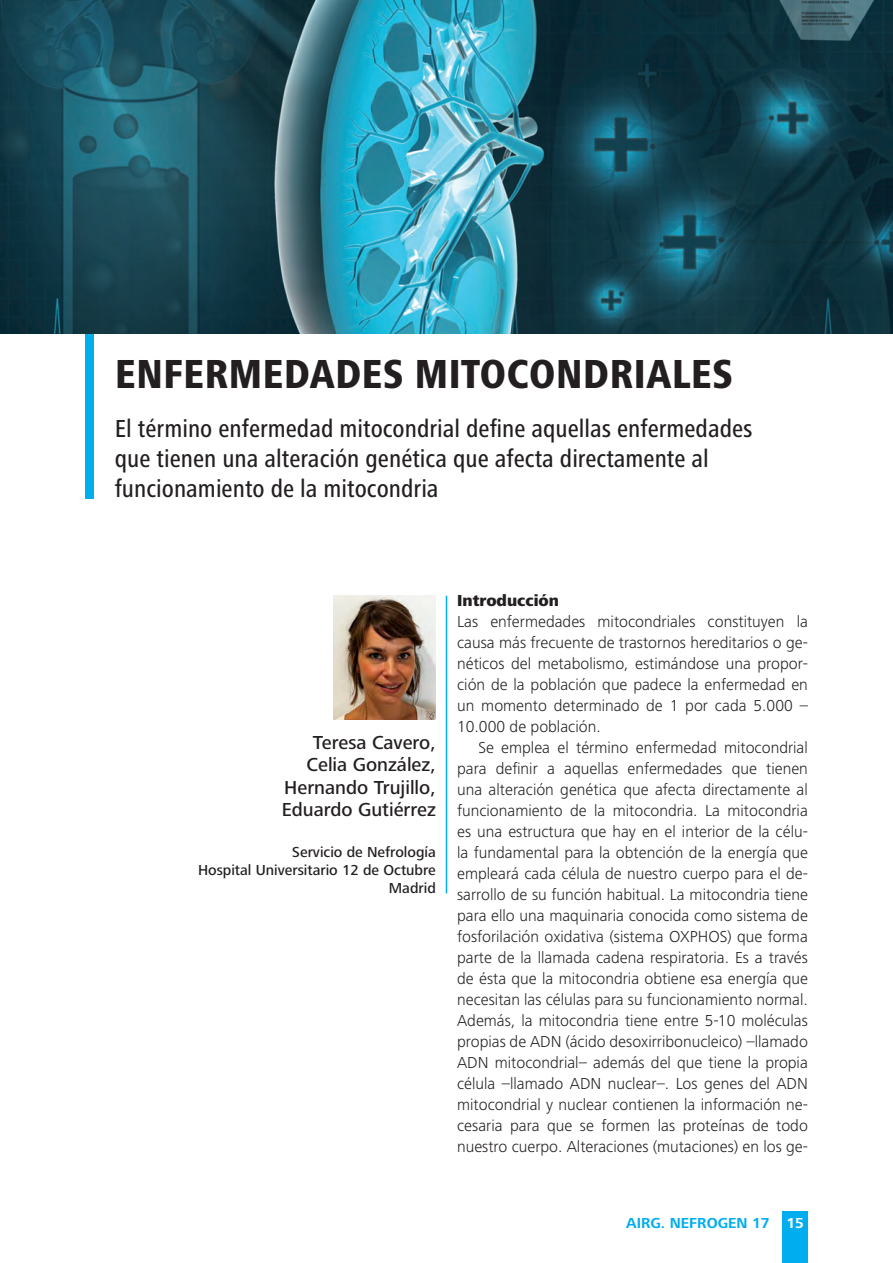
<style>
.page{position:relative;width:893px;height:1263px;background:#fff}
.page>*{position:absolute;margin:0;border:0;box-sizing:border-box;transform-origin:0 0}
.t1{font:800 condensed 42px "Frutiger Next LT";color:#231f20}
.t2{font:500 condensed 25.5px/30px "Frutiger Next LT";color:#231f20}
.t3{font:500 19.5px/22.5px "Frutiger Next LT";color:#231f20;text-align:right}
.t4{font:300 16.5px/21px "Frutiger Next LT";color:#231f20;text-align:justify}
.t5{font:800 16.5px "Frutiger Next LT";color:#231f20}
.t6{font:500 15px/18px "Frutiger Next LT";color:#231f20;text-align:right}
.t7{font:700 15px "Frutiger Next LT";color:#00aeef}
.s1{color:#fff}
</style>
<div class="page">
<div style="left:85px;top:324px;width:9px;height:175px;background:#00aeef"></div>
<img style="left:334px;top:596px;width:102px;height:123px">
<img style="left:0;top:0;width:893px;height:333px">
<hr style="left:446px;top:596px;width:1px;height:297px;background:#00aeef">
<div style="left:782px;top:1212px;width:26px;height:51px;background:#00aeef"></div>
<p class="t1" style="left:115px;top:350px;width:620px">ENFERMEDADES MITOCONDRIALES</p>
<p class="t2" style="left:115px;top:414px;width:639px">El término enfermedad mitocondrial define aquellas enfermedades que tienen una alteración genética que afecta directamente al funcionamiento de la mitocondria</p>
<p class="t3" style="left:282px;top:731px;width:155px">Teresa Cavero,<br>Celia González,<br>Hernando Trujillo,<br>Eduardo Gutiérrez</p>
<p class="t6" style="left:292px;top:843px;width:145px">Servicio de Nefrología</p>
<p class="t6" style="left:198px;top:861px;width:239px">Hospital Universitario 12 de Octubre<br>Madrid</p>
<p class="t5" style="left:457px;top:591px;width:103px">Introducción</p>
<p class="t4" style="left:457px;top:611px;width:352px">Las enfermedades mitocondriales constituyen la causa más frecuente de trastornos hereditarios o ge&shy;néticos del metabolismo, estimándose una propor&shy;ción de la población que padece la enfermedad en un momento determinado de 1 por cada 5.000 – 10.000 de población.</p>
<p class="t4" style="left:457px;top:737px;width:352px;text-indent:21px">Se emplea el término enfermedad mitocondrial para definir a aquellas enfermedades que tienen una alteración genética que afecta directamente al funcionamiento de la mitocondria. La mitocondria es una estructura que hay en el interior de la célu&shy;la fundamental para la obtención de la energía que empleará cada célula de nuestro cuerpo para el de&shy;sarrollo de su función habitual. La mitocondria tiene para ello una maquinaria conocida como sistema de fosforilación oxidativa (sistema OXPHOS) que forma parte de la llamada cadena respiratoria. Es a través de ésta que la mitocondria obtiene esa energía que necesitan las células para su funcionamiento normal.<br>Además, la mitocondria tiene entre 5-10 moléculas propias de ADN (ácido desoxirribonucleico) –llamado ADN mitocondrial– además del que tiene la propia célula –llamado ADN nuclear–. Los genes del ADN mitocondrial y nuclear contienen la información ne&shy;cesaria para que se formen las proteínas de todo nuestro cuerpo. Alteraciones (mutaciones) en los ge-</p>
<p class="t7" style="left:626px;top:1214px;width:179px">AIRG. NEFROGEN 17 <span class="s1">15</span></p>
</div>
